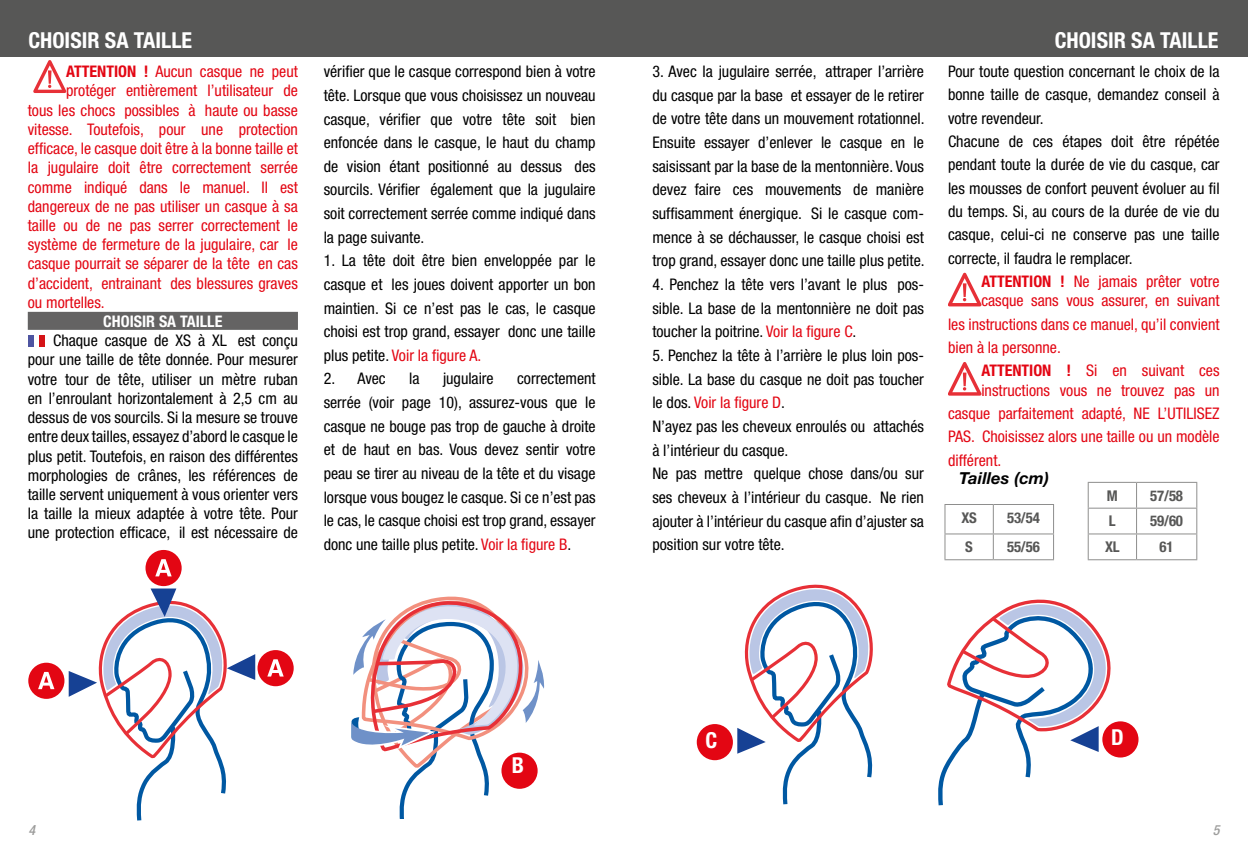
<style>
.page{position:relative;width:1248px;height:851px;background:#fff}
.page>*{position:absolute;margin:0;border:0;box-sizing:border-box;transform-origin:0 0}
.t1{font:700 condensed 22px "Helvetica Neue LT Std";color:#fff}
.t2{font:italic 700 16.6px "Helvetica Neue LT Std";letter-spacing:.01em;color:#000}
.t3{font:condensed 16px/23.6px "Helvetica Neue LT Std";color:#000;text-align:justify}
.t4{font:condensed 16px/23.4px "Helvetica Neue LT Std";color:#e30613}
.t5{font:700 condensed 16px "Helvetica Neue LT Std";color:#fff}
.t6{font:700 condensed 14.8px "Helvetica Neue LT Std";letter-spacing:-.01em;color:#575756}
.t7{font:italic 500 condensed 14px "Helvetica Neue LT Std";color:#9d9d9c}
.s1{font-weight:700}
.s2{color:#e30613}
</style>
<div class="page">
<div style="left:0;top:0;width:1247px;height:57px;background:#575756"></div>
<svg style="left:737px;top:584px;width:136px;height:221px"></svg>
<svg style="left:938px;top:599px;width:173px;height:207px"></svg>
<div style="left:696px;top:724px;width:36px;height:36px;background:#e30613;border-radius:50%"></div>
<div style="left:1102px;top:721px;width:36px;height:36px;background:#e30613;border-radius:50%"></div>
<svg style="left:351px;top:596px;width:194px;height:222px"></svg>
<div style="left:501px;top:752px;width:36px;height:36px;background:#e30613;border-radius:50%"></div>
<svg style="left:69px;top:588px;width:186px;height:232px"></svg>
<div style="left:28px;top:662px;width:36px;height:36px;background:#e30613;border-radius:50%"></div>
<svg style="left:38px;top:671px;width:16px;height:18px"></svg>
<div style="left:145px;top:550px;width:37px;height:36px;background:#e30613;border-radius:50%"></div>
<svg style="left:155px;top:559px;width:17px;height:17px"></svg>
<div style="left:257px;top:650px;width:37px;height:36px;background:#e30613;border-radius:50%"></div>
<svg style="left:267px;top:659px;width:17px;height:17px"></svg>
<svg style="left:944px;top:504px;width:109px;height:55px"></svg>
<hr style="left:944px;top:559px;width:49px;height:1px;background:#8e8e8d">
<hr style="left:993px;top:559px;width:60px;height:1px;background:#8e8e8d">
<svg style="left:1087px;top:482px;width:110px;height:77px"></svg>
<hr style="left:1087px;top:559px;width:49px;height:1px;background:#8e8e8d">
<hr style="left:1136px;top:559px;width:61px;height:1px;background:#8e8e8d">
<div style="left:28px;top:312px;width:270px;height:18px;background:#646363"></div>
<svg style="left:33px;top:60px;width:33px;height:33px"></svg>
<div style="left:40px;top:335px;width:5px;height:11px;background:#d51317"></div>
<div style="left:28px;top:335px;width:6px;height:11px;background:#4e55a1"></div>
<svg style="left:948px;top:273px;width:33px;height:33px"></svg>
<svg style="left:948px;top:362px;width:33px;height:33px"></svg>
<h1 class="t1" style="left:28px;top:27px;width:165px">CHOISIR SA TAILLE</h1>
<h1 class="t1" style="left:1054px;top:27px;width:165px">CHOISIR SA TAILLE</h1>
<p class="t4" style="left:66px;top:60px;width:233px"><span class="s1">ATTENTION !</span> Aucun casque ne peut</p>
<p class="t4" style="left:66px;top:79px;width:233px">protéger entièrement l’utilisateur de</p>
<p class="t4" style="left:28px;top:98px;width:272px">tous les chocs possibles à haute ou basse</p>
<p class="t4" style="left:28px;top:117px;width:272px">vitesse. Toutefois, pour une protection</p>
<p class="t4" style="left:28px;top:137px;width:271px">efficace, le casque doit être à la bonne taille et</p>
<p class="t4" style="left:28px;top:156px;width:271px">la jugulaire doit être correctement serrée</p>
<p class="t4" style="left:28px;top:175px;width:272px">comme indiqué dans le manuel. Il est</p>
<p class="t4" style="left:28px;top:194px;width:272px">dangereux de ne pas utiliser un casque à sa</p>
<p class="t4" style="left:28px;top:213px;width:271px">taille ou de ne pas serrer correctement le</p>
<p class="t4" style="left:28px;top:233px;width:272px">système de fermeture de la jugulaire, car le</p>
<p class="t4" style="left:28px;top:252px;width:271px">casque pourrait se séparer de la tête en cas</p>
<p class="t4" style="left:28px;top:271px;width:272px">d’accident, entrainant des blessures graves</p>
<p class="t4" style="left:28px;top:290px;width:78px">ou mortelles.</p>
<p class="t5" style="left:103px;top:311px;width:121px">CHOISIR SA TAILLE</p>
<p class="t3" style="left:28px;top:331px;width:272px;line-height:19.2px;text-indent:25px">Chaque casque de XS à XL est conçu pour une taille de tête donnée. Pour mesurer votre tour de tête, utiliser un mètre ruban en l’enroulant horizontalement à 2,5 cm au dessus de vos sourcils. Si la mesure se trouve entre deux tailles, essayez d’abord le casque le plus petit. Toutefois, en raison des différentes morphologies de crânes, les références de taille servent uniquement à vous orienter vers la taille la mieux adaptée à votre tête. Pour une protection efficace, il est nécessaire de</p>
<p class="t3" style="left:652px;top:60px;width:274px">3. Avec la jugulaire serrée, attraper l’arrière du casque par la base et essayer de le retirer de votre tête dans un mouvement rotationnel.<br>Ensuite essayer d’enlever le casque en le saisissant par la base de la mentonnière. Vous devez faire ces mouvements de manière suffisamment énergique. Si le casque com&shy;mence à se déchausser, le casque choisi est trop grand, essayer donc une taille plus petite.</p>
<p class="t3" style="left:652px;top:272px;width:273px">4. Penchez la tête vers l’avant le plus pos&shy;sible. La base de la mentonnière ne doit pas toucher la poitrine. <span class="s2">Voir la figure C</span>.</p>
<p class="t3" style="left:652px;top:343px;width:273px;text-align:left">5. Penchez la tête à l’arrière le plus loin pos&shy;sible. La base du casque ne doit pas toucher le dos. <span class="s2">Voir la figure D</span>.<br>N’ayez pas les cheveux enroulés ou attachés à l’intérieur du casque.<br>Ne pas mettre quelque chose dans/ou sur ses cheveux à l’intérieur du casque. Ne rien ajouter à l’intérieur du casque afin d’ajuster sa position sur votre tête.</p>
<p class="t3" style="left:324px;top:60px;width:273px">vérifier que le casque correspond bien à votre tête. Lorsque que vous choisissez un nouveau casque, vérifier que votre tête soit bien enfoncée dans le casque, le haut du champ de vision étant positionné au dessus des sourcils. Vérifier également que la jugulaire soit correctement serrée comme indiqué dans la page suivante.</p>
<p class="t3" style="left:324px;top:249px;width:273px">1. La tête doit être bien enveloppée par le casque et les joues doivent apporter un bon maintien. Si ce n’est pas le cas, le casque choisi est trop grand, essayer donc une taille plus petite. <span class="s2">Voir la figure A.</span></p>
<p class="t3" style="left:324px;top:367px;width:64px">2. Avec</p>
<p class="t3" style="left:409px;top:367px;width:12px">la</p>
<p class="t3" style="left:443px;top:367px;width:52px">jugulaire</p>
<p class="t3" style="left:947px;top:60px;width:273px;text-align:left">Pour toute question concernant le choix de la bonne taille de casque, demandez conseil à votre revendeur.<br>Chacune de ces étapes doit être répétée pendant toute la durée de vie du casque, car les mousses de confort peuvent évoluer au fil du temps. Si, au cours de la durée de vie du casque, celui-ci ne conserve pas une taille correcte, il faudra le remplacer.</p>
<p class="t4" style="left:981px;top:272px;width:240px;line-height:19.2px"><span class="s1">ATTENTION !</span> Ne jamais prêter votre casque sans vous assurer, en suivant</p>
<p class="t4" style="left:947px;top:312px;width:273px">les instructions dans ce manuel, qu’il convient bien à la personne.</p>
<p class="t4" style="left:981px;top:361px;width:240px;line-height:19.2px"><span class="s1">ATTENTION !</span> Si en suivant ces instructions vous ne trouvez pas un</p>
<p class="t4" style="left:947px;top:401px;width:273px;text-align:justify">casque parfaitement adapté, NE L’UTILISEZ PAS. Choisissez alors une taille ou un modèle différent.</p>
<p class="t2" style="left:959px;top:468px;width:91px">Tailles (cm)</p>
<p class="t3" style="left:324px;top:367px;width:273px;text-indent:193px">correctement serrée (voir page 10), assurez-vous que le casque ne bouge pas trop de gauche à droite et de haut en bas. Vous devez sentir votre peau se tirer au niveau de la tête et du visage lorsque vous bougez le casque. Si ce n’est pas le cas, le casque choisi est trop grand, essayer donc une taille plus petite. <span class="s2">Voir la figure B</span>.</p>
<p class="t6" style="left:1106px;top:486px;width:12px">M</p>
<p class="t6" style="left:1150px;top:486px;width:34px">57/58</p>
<p class="t6" style="left:1108px;top:512px;width:8px">L</p>
<p class="t6" style="left:1150px;top:512px;width:34px">59/60</p>
<p class="t6" style="left:1104px;top:538px;width:16px">XL</p>
<p class="t6" style="left:1159px;top:538px;width:16px">61</p>
<p class="t6" style="left:961px;top:508px;width:17px">XS</p>
<p class="t6" style="left:1006px;top:508px;width:34px">53/54</p>
<p class="t6" style="left:965px;top:538px;width:9px">S</p>
<p class="t6" style="left:1006px;top:538px;width:34px">55/56</p>
<h1 class="t1" style="left:511px;top:752px;width:14px">B</h1>
<h1 class="t1" style="left:705px;top:726px;width:13px">C</h1>
<h1 class="t1" style="left:1111px;top:723px;width:14px">D</h1>
<p class="t7" style="left:28px;top:822px;width:8px">4</p>
<p class="t7" style="left:1212px;top:822px;width:8px">5</p>
</div>
